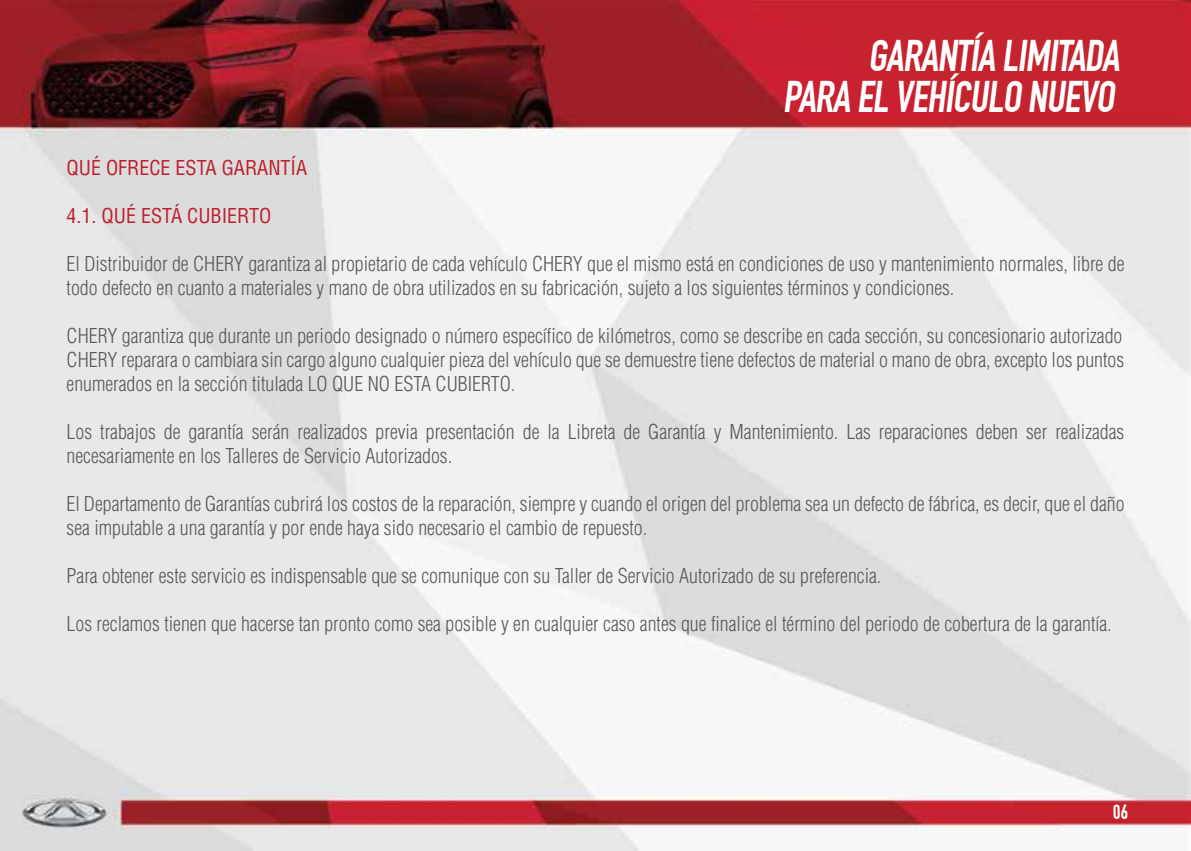
<style>
.page{position:relative;width:1191px;height:851px;background:#fff}
.page>*{position:absolute;margin:0;border:0;box-sizing:border-box;transform-origin:0 0}
.t1{font:700 43.4px/41.2px "DIN Condensed";color:#fff;text-align:right}
.t2{font:300 condensed 20px/24px "Helvetica";color:#58595b}
.t3{font:condensed 20px "Helvetica";color:#be1e2d}
</style>
<div class="page">
<img style="left:0;top:0;width:1190px;height:850px">
<svg style="left:1113px;top:804px;width:14px;height:14px"></svg>
<h1 class="t1" style="left:782px;top:35px;width:345px">GARANTÍA LIMITADA<br>PARA EL VEHÍCULO NUEVO</h1>
<p class="t3" style="left:67px;top:155px;width:242px">QUÉ OFRECE ESTA GARANTÍA</p>
<p class="t3" style="left:67px;top:203px;width:206px">4.1. QUÉ ESTÁ CUBIERTO</p>
<p class="t2" style="left:67px;top:251px;width:1059px">El Distribuidor de CHERY garantiza al propietario de cada vehículo CHERY que el mismo está en condiciones de uso y mantenimiento normales, libre de todo defecto en cuanto a materiales y mano de obra utilizados en su fabricación, sujeto a los siguientes términos y condiciones.</p>
<p class="t2" style="left:67px;top:323px;width:1059px;text-align:justify">CHERY garantiza que durante un periodo designado o número específico de kilómetros, como se describe en cada sección, su concesionario autorizado CHERY reparara o cambiara sin cargo alguno cualquier pieza del vehículo que se demuestre tiene defectos de material o mano de obra, excepto los puntos enumerados en la sección titulada LO QUE NO ESTA CUBIERTO.</p>
<p class="t2" style="left:67px;top:419px;width:1059px">Los trabajos de garantía serán realizados previa presentación de la Libreta de Garantía y Mantenimiento. Las reparaciones deben ser realizadas necesariamente en los Talleres de Servicio Autorizados.</p>
<p class="t2" style="left:67px;top:491px;width:1059px">El Departamento de Garantías cubrirá los costos de la reparación, siempre y cuando el origen del problema sea un defecto de fábrica, es decir, que el daño sea imputable a una garantía y por ende haya sido necesario el cambio de repuesto.</p>
<p class="t2" style="left:67px;top:563px;width:816px">Para obtener este servicio es indispensable que se comunique con su Taller de Servicio Autorizado de su preferencia.</p>
<p class="t2" style="left:67px;top:611px;width:1046px">Los reclamos tienen que hacerse tan pronto como sea posible y en cualquier caso antes que finalice el término del periodo de cobertura de la garantía.</p>
</div>
